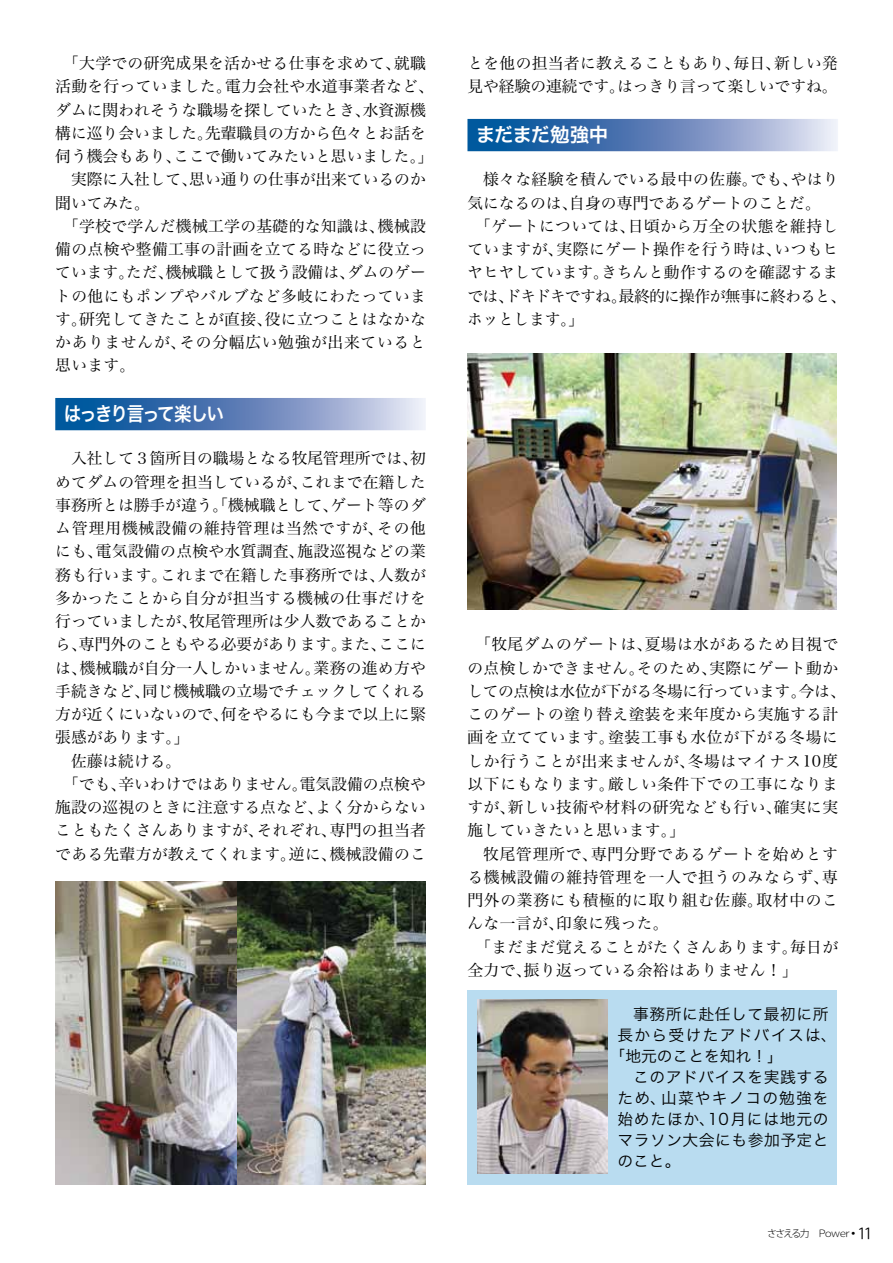
<style>
.page{position:relative;width:893px;height:1263px;background:#fff}
.page>*{position:absolute;margin:0;border:0;box-sizing:border-box;transform-origin:0 0}
.t1{font:19.5px "Hiragino Sans Pr 6 N W6";letter-spacing:-.1em;color:#fff;scale:.9 1}
.t2{font:19.5px "Hiragino Sans Pr 6 N W6";letter-spacing:-.04em;color:#fff}
.t3{font:15.75px/23.2px "Hiragino Serif Pr 6 N W3";letter-spacing:.02em;color:#000}
.t4{font:15.75px/23.2px "Hiragino Serif Pr 6 N W3";color:#000}
.t5{font:15.75px "Hiragino Serif Pr 6 N W3";letter-spacing:.045em;color:#000}
.t6{font:15.75px "Hiragino Sans Pr 6 N W3";letter-spacing:.035em;color:#000}
.t7{font:15.75px "Hiragino Serif Pr 6 N W3";letter-spacing:-.045em;color:#000}
.t8{font:15.75px "Hiragino Serif Pr 6 N W3";letter-spacing:.04em;color:#000}
.t9{font:15.75px "Hiragino Serif Pr 6 N W3";letter-spacing:.05em;color:#000}
.t10{font:15.75px "Hiragino Sans Pr 6 N W3";letter-spacing:.085em;color:#000}
.t11{font:15.75px "Hiragino Sans Pr 6 N W3";letter-spacing:.07em;color:#000}
.t12{font:15.75px "Hiragino Sans Pr 6 N W3";color:#000}
.t13{font:300 9.75px "Koz Go Pr 6 N";letter-spacing:-.19em;color:#000}
.s1{font-weight:400;font-size:15px}
</style>
<div class="page">
<div style="left:467px;top:990px;width:370px;height:194px;background:#b9dcf0"></div>
<svg style="left:55px;top:398px;width:371px;height:32px;background:#648abd"></svg>
<svg style="left:467px;top:119px;width:371px;height:32px;background:#648abd"></svg>
<img style="left:478px;top:999px;width:130px;height:174px">
<img style="left:55px;top:881px;width:371px;height:303px">
<img style="left:468px;top:354px;width:369px;height:255px">
<p class="t3" style="left:63px;top:50px;width:364px">「大学での研究成果を活かせる仕事を求めて、就職</p>
<p class="t3" style="left:55px;top:73px;width:380px">活動を行っていました。電力会社や水道事業者など、</p>
<p class="t4" style="left:55px;top:97px;width:372px">ダムに関われそうな職場を探していたとき、水資源機</p>
<p class="t4" style="left:55px;top:120px;width:372px">構に巡り会いました。先輩職員の方から色々とお話を</p>
<p class="t4" style="left:55px;top:143px;width:380px">伺う機会もあり、ここで働いてみたいと思いました。」</p>
<p class="t4" style="left:71px;top:166px;width:356px">実際に入社して、思い通りの仕事が出来ているのか</p>
<p class="t3" style="left:55px;top:190px;width:96px">聞いてみた。</p>
<p class="t3" style="left:63px;top:213px;width:364px">「学校で学んだ機械工学の基礎的な知識は、機械設</p>
<p class="t3" style="left:55px;top:236px;width:372px">備の点検や整備工事の計画を立てる時などに役立っ</p>
<p class="t4" style="left:55px;top:259px;width:372px">ています。ただ、機械職として扱う設備は、ダムのゲー</p>
<p class="t3" style="left:55px;top:283px;width:372px">トの他にもポンプやバルブなど多岐にわたっていま</p>
<p class="t3" style="left:55px;top:306px;width:372px">す。研究してきたことが直接、役に立つことはなかな</p>
<p class="t5" style="left:55px;top:329px;width:372px">かありませんが、その分幅広い勉強が出来ていると</p>
<p class="t3" style="left:55px;top:352px;width:82px">思います。</p>
<p class="t1" style="left:64px;top:396px;width:180px">はっきり言って楽しい</p>
<p class="t4" style="left:71px;top:445px;width:356px">入社して３箇所目の職場となる牧尾管理所では、初</p>
<p class="t4" style="left:55px;top:469px;width:372px">めてダムの管理を担当しているが、これまで在籍した</p>
<p class="t4" style="left:55px;top:492px;width:372px">事務所とは勝手が違う。「機械職として、ゲート等のダ</p>
<p class="t8" style="left:55px;top:515px;width:372px">ム管理用機械設備の維持管理は当然ですが、その他</p>
<p class="t3" style="left:55px;top:538px;width:372px">にも、電気設備の点検や水質調査、施設巡視などの業</p>
<p class="t3" style="left:55px;top:562px;width:372px">務も行います。これまで在籍した事務所では、人数が</p>
<p class="t3" style="left:55px;top:585px;width:372px">多かったことから自分が担当する機械の仕事だけを</p>
<p class="t4" style="left:55px;top:608px;width:372px">行っていましたが、牧尾管理所は少人数であることか</p>
<p class="t4" style="left:55px;top:631px;width:372px">ら、専門外のこともやる必要があります。また、ここに</p>
<p class="t3" style="left:55px;top:655px;width:372px">は、機械職が自分一人しかいません。業務の進め方や</p>
<p class="t4" style="left:55px;top:678px;width:372px">手続きなど、同じ機械職の立場でチェックしてくれる</p>
<p class="t4" style="left:55px;top:701px;width:372px">方が近くにいないので、何をやるにも今まで以上に緊</p>
<p class="t4" style="left:55px;top:724px;width:135px">張感があります。」</p>
<p class="t3" style="left:71px;top:748px;width:112px">佐藤は続ける。</p>
<p class="t4" style="left:63px;top:771px;width:364px">「でも、辛いわけではありません。電気設備の点検や</p>
<p class="t4" style="left:55px;top:794px;width:372px">施設の巡視のときに注意する点など、よく分からない</p>
<p class="t3" style="left:55px;top:817px;width:372px">こともたくさんありますが、それぞれ、専門の担当者</p>
<p class="t3" style="left:55px;top:841px;width:372px">である先輩方が教えてくれます。逆に、機械設備のこ</p>
<p class="t4" style="left:467px;top:50px;width:372px">とを他の担当者に教えることもあり、毎日、新しい発見や経験の連続です。はっきり言って楽しいですね。</p>
<p class="t2" style="left:476px;top:117px;width:134px">まだまだ勉強中</p>
<p class="t3" style="left:483px;top:166px;width:357px">様々な経験を積んでいる最中の佐藤。でも、やはり</p>
<p class="t4" style="left:467px;top:190px;width:355px">気になるのは、自身の専門であるゲートのことだ。</p>
<p class="t3" style="left:475px;top:213px;width:365px">「ゲートについては、日頃から万全の状態を維持し</p>
<p class="t3" style="left:467px;top:236px;width:372px">ていますが、実際にゲート操作を行う時は、いつもヒ</p>
<p class="t4" style="left:467px;top:259px;width:372px">ヤヒヤしています。きちんと動作するのを確認するま</p>
<p class="t7" style="left:467px;top:282px;width:380px">では、ドキドキですね。最終的に操作が無事に終わると、</p>
<p class="t3" style="left:467px;top:306px;width:118px">ホッとします。」</p>
<p class="t3" style="left:467px;top:631px;width:380px;text-indent:8px">「牧尾ダムのゲートは、夏場は水があるため目視での点検しかできません。そのため、実際にゲート動かしての点検は水位が下がる冬場に行っています。今は、このゲートの塗り替え塗装を来年度から実施する計画を立てています。塗装工事も水位が下がる冬場にしか行うことが出来ませんが、冬場はマイナス10度以下にもなります。厳しい条件下での工事になりますが、新しい技術や材料の研究なども行い、確実に実施していきたいと思います。」</p>
<p class="t9" style="left:483px;top:840px;width:356px">牧尾管理所で、専門分野であるゲートを始めとす</p>
<p class="t5" style="left:467px;top:863px;width:372px">る機械設備の維持管理を一人で担うのみならず、専</p>
<p class="t5" style="left:467px;top:887px;width:372px">門外の業務にも積極的に取り組む佐藤。取材中のこ</p>
<p class="t3" style="left:467px;top:910px;width:203px">んな一言が、印象に残った。</p>
<p class="t3" style="left:475px;top:934px;width:364px">「まだまだ覚えることがたくさんあります。毎日が</p>
<p class="t3" style="left:467px;top:957px;width:332px">全力で、振り返っている余裕はありません！」</p>
<p class="t6" style="left:633px;top:1000px;width:197px">事務所に赴任して最初に所</p>
<p class="t10" style="left:617px;top:1021px;width:221px">長から受けたアドバイスは、</p>
<p class="t12" style="left:610px;top:1042px;width:175px">「地元のことを知れ！」</p>
<p class="t6" style="left:633px;top:1063px;width:197px">このアドバイスを実践する</p>
<p class="t11" style="left:617px;top:1084px;width:213px">ため、山菜やキノコの勉強を</p>
<p class="t6" style="left:617px;top:1105px;width:213px">始めたほか、10月には地元の</p>
<p class="t6" style="left:617px;top:1126px;width:213px">マラソン大会にも参加予定と</p>
<p class="t6" style="left:617px;top:1147px;width:64px">のこと。</p>
<p class="t13" style="left:767px;top:1227px;width:106px">ささえる力 Power•<span class="s1">11</span></p>
</div>
